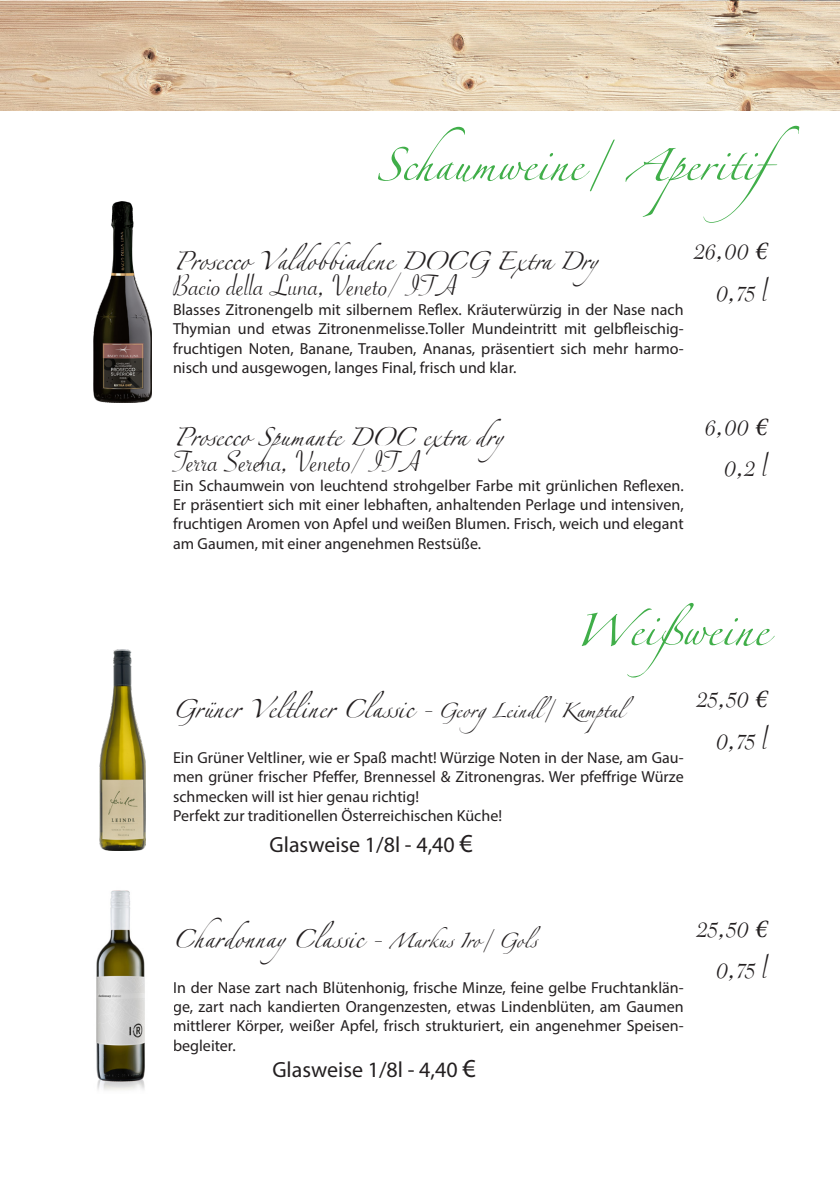
<style>
.page{position:relative;width:840px;height:1191px;background:#fff}
.page>*{position:absolute;margin:0;border:0;box-sizing:border-box;transform-origin:0 0}
.t1{font:72px "Linotype Zapfino One";color:#40ae49}
.t2{font:40px "Linotype Zapfino One";color:#231f20}
.t3{font:36px "Savoye Plain";color:#231f20}
.t4{font:32px "Savoye Plain";color:#231f20}
.t5{font:22px "Myriad Pro";color:#231f20}
.t6{font:16px/19.2px "Myriad Pro";color:#231f20;text-align:justify}
.s1{font-family:"Minion Pro";font-style:italic;font-size:26px}
.s2{font-size:32px}
.s3{font-size:26px}
</style>
<div class="page">
<img style="left:0;top:0;width:839px;height:111px">
<img style="left:93px;top:201px;width:58px;height:202px">
<img style="left:99px;top:649px;width:47px;height:201px">
<img style="left:96px;top:890px;width:49px;height:200px">
<p class="t1" style="left:376px;top:112px;width:474px">Schaumweine/ Aperitif</p>
<p class="t2" style="left:173px;top:232px;width:426px">Prosecco Valdobbiadene DOCG Extra Dry</p>
<p class="t4" style="left:173px;top:272px;width:285px">Bacio della Luna, Veneto/ ITA</p>
<p class="t6" style="left:173px;top:300px;width:512px">Blasses Zitronengelb mit silbernem Reflex. Kräuterwürzig in der Nase nach Thymian und etwas Zitronenmelisse.Toller Mundeintritt mit gelbfleischig&shy;fruchtigen Noten, Banane, Trauben, Ananas, präsentiert sich mehr harmo&shy;nisch und ausgewogen, langes Final, frisch und klar.</p>
<p class="t3" style="left:695px;top:233px;width:74px">26,00 <span class="s1">€</span></p>
<p class="t3" style="left:716px;top:275px;width:52px">0,75 l</p>
<p class="t2" style="left:173px;top:408px;width:331px">Prosecco Spumante DOC extra dry</p>
<p class="t4" style="left:173px;top:448px;width:249px">Terra Serena, Veneto/ ITA</p>
<p class="t6" style="left:173px;top:476px;width:512px">Ein Schaumwein von leuchtend strohgelber Farbe mit grü nlichen Reflexen.<br>Er präsentiert sich mit einer lebhaften, anhaltenden Perlage und intensiven, fruchtigen Aromen von Apfel und weißen Blumen. Frisch, weich und elegant am Gaumen, mit einer angenehmen Restsü ße.</p>
<p class="t3" style="left:705px;top:409px;width:63px">6,00 <span class="s1">€</span></p>
<p class="t3" style="left:724px;top:451px;width:44px">0,2 l</p>
<p class="t1" style="left:575px;top:577px;width:194px">Weißweine</p>
<p class="t2" style="left:173px;top:680px;width:452px">Grüner Veltliner Classic - <span class="s2">GeorgLeindl/ Kamptal</span></p>
<p class="t3" style="left:697px;top:681px;width:71px">25,50 <span class="s1">€</span></p>
<p class="t3" style="left:716px;top:723px;width:52px">0,75 l</p>
<p class="t6" style="left:173px;top:748px;width:512px">Ein Grüner Veltliner, wie er Spaß macht! Würzige Noten in der Nase, am Gau&shy;men grüner frischer Pfeffer, Brennessel &amp; Zitronengras. Wer pfeffrige Würze schmecken will ist hier genau richtig!</p>
<p class="t6" style="left:173px;top:805px;width:330px">Perfekt zur traditionellen Österreichischen Küche!</p>
<p class="t5" style="left:269px;top:831px;width:205px">Glasweise 1/8l - 4,40 <span class="s3">€</span></p>
<p class="t2" style="left:173px;top:910px;width:365px">Chardonnay Classic - <span class="s2">Markus Iro/ Gols</span></p>
<p class="t3" style="left:697px;top:911px;width:71px">25,50 <span class="s1">€</span></p>
<p class="t3" style="left:716px;top:952px;width:52px">0,75 l</p>
<p class="t6" style="left:173px;top:977px;width:512px">In der Nase zart nach Blütenhonig, frische Minze, feine gelbe Fruchtanklän&shy;ge, zart nach kandierten Orangenzesten, etwas Lindenblüten, am Gaumen mittlerer Körper, weißer Apfel, frisch strukturiert, ein angenehmer Speisen&shy;begleiter.</p>
<p class="t5" style="left:272px;top:1056px;width:205px">Glasweise 1/8l - 4,40 <span class="s3">€</span></p>
</div>
